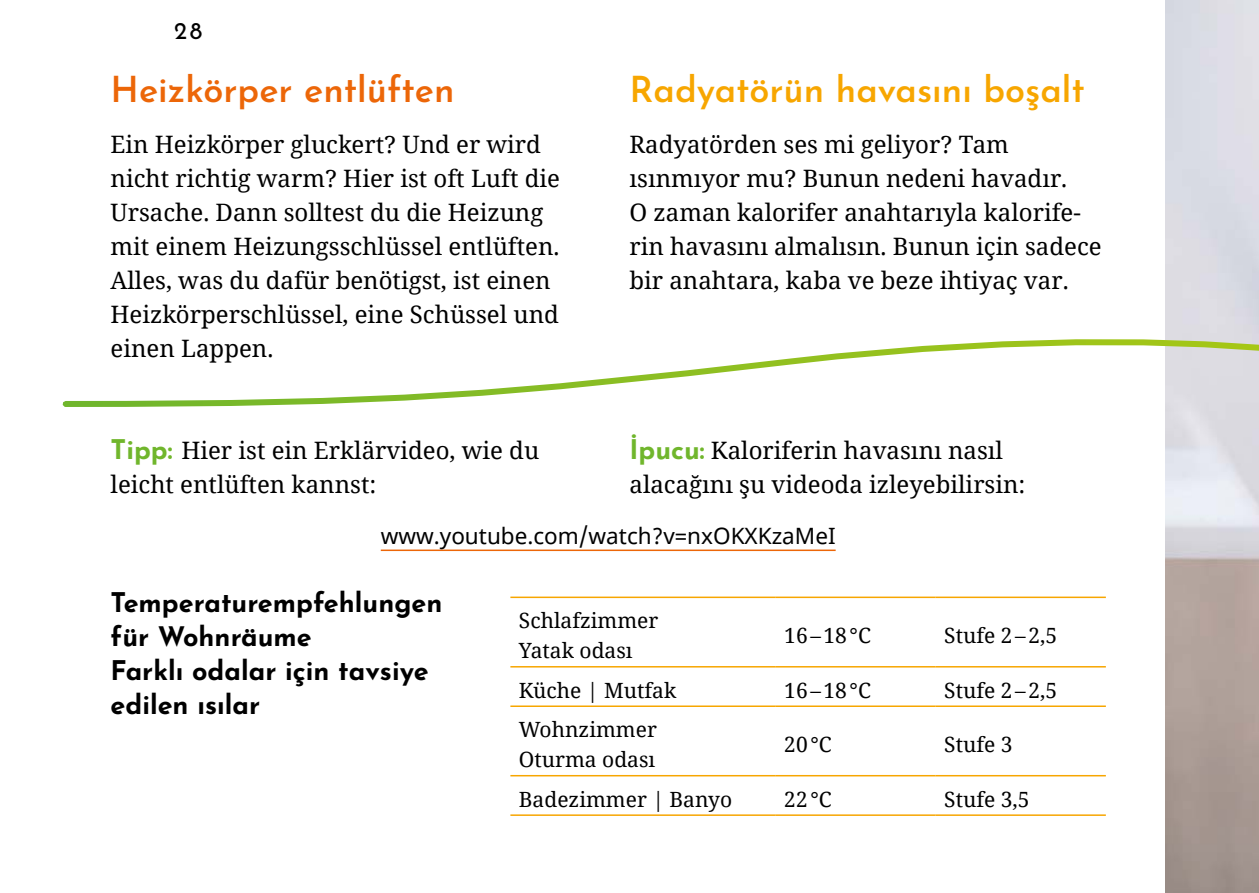
<style>
.page{position:relative;width:1259px;height:893px;background:#fff}
.page>*{position:absolute;margin:0;border:0;box-sizing:border-box;transform-origin:0 0}
.t1{font:600 36px "Josefin Sans";color:#f7a600}
.t2{font:600 36px "Josefin Sans";color:#ec6608}
.t3{font:700 27px/33.9px "Josefin Sans";color:#000}
.t4{font:24px/33.9px "Noto Serif";color:#000}
.t5{font:24px "Josefin Sans";color:#000}
.t6{font:22.5px "Noto Sans";color:#000}
.t7{font:21px/30px "Noto Serif";color:#000}
.s1{font-family:"Josefin Sans";font-weight:700;font-size:27px;color:#70b62c}
</style>
<div class="page">
<hr style="left:381px;top:550px;width:454px;height:1px;background:#ec6608">
<svg style="left:62px;top:298px;width:1197px;height:112px"></svg>
<hr style="left:510px;top:597px;width:266px;height:1px;background:#f7a600">
<hr style="left:776px;top:597px;width:159px;height:1px;background:#f7a600">
<hr style="left:935px;top:597px;width:171px;height:1px;background:#f7a600">
<hr style="left:510px;top:666px;width:266px;height:1px;background:#f7a600">
<hr style="left:776px;top:666px;width:159px;height:1px;background:#f7a600">
<hr style="left:935px;top:666px;width:171px;height:1px;background:#f7a600">
<hr style="left:510px;top:705px;width:266px;height:2px;background:#f7a600">
<hr style="left:776px;top:705px;width:159px;height:2px;background:#f7a600">
<hr style="left:935px;top:705px;width:171px;height:2px;background:#f7a600">
<hr style="left:510px;top:775px;width:266px;height:1px;background:#f7a600">
<hr style="left:776px;top:775px;width:159px;height:1px;background:#f7a600">
<hr style="left:935px;top:775px;width:171px;height:1px;background:#f7a600">
<hr style="left:510px;top:814px;width:266px;height:2px;background:#f7a600">
<hr style="left:776px;top:814px;width:159px;height:2px;background:#f7a600">
<hr style="left:935px;top:814px;width:171px;height:2px;background:#f7a600">
<p class="t5" style="left:174px;top:10px;width:30px">28</p>
<h1 class="t2" style="left:111px;top:59px;width:345px">Heizkörper entlüften</h1>
<p class="t4" style="left:111px;top:127px;width:451px">Ein Heizkörper gluckert? Und er wird nicht richtig warm? Hier ist oft Luft die Ursache. Dann solltest du die Heizung mit einem Heizungsschlüssel entlüften.<br>Alles, was du dafür benötigst, ist einen Heizkörperschlüssel, eine Schüssel und einen Lappen.</p>
<h1 class="t1" style="left:629px;top:59px;width:457px">Radyatörün havasını boşalt</h1>
<p class="t4" style="left:629px;top:127px;width:474px">Radyatörden ses mi geliyor? Tam ısınmıyor mu? Bunun nedeni havadır.<br>O zaman kalorifer anahtarıyla kalorife&shy;rin havasını almalısın. Bunun için sadece bir anahtara, kaba ve beze ihtiyaç var.</p>
<p class="t4" style="left:629px;top:433px;width:397px"><span class="s1">İpucu:</span> Kaloriferin havasını nasıl alacağını şu videoda izleyebilirsin:</p>
<p class="t6" style="left:381px;top:521px;width:456px">www.youtube.com/watch?v=nxOKXKzaMeI</p>
<p class="t4" style="left:111px;top:433px;width:430px"><span class="s1">Tipp:</span> Hier ist ein Erklärvideo, wie du leicht entlüften kannst:</p>
<p class="t3" style="left:111px;top:582px;width:333px">Temperaturempfehlungen für Wohnräume<br>Farklı odalar için tavsiye edilen ısılar</p>
<p class="t7" style="left:519px;top:605px;width:141px">Schlafzimmer<br>Yatak odası</p>
<p class="t7" style="left:784px;top:620px;width:88px">16–18°C</p>
<p class="t7" style="left:944px;top:620px;width:114px">Stufe 2–2,5</p>
<p class="t7" style="left:519px;top:674px;width:159px">Küche | Mutfak</p>
<p class="t7" style="left:784px;top:674px;width:88px">16–18°C</p>
<p class="t7" style="left:944px;top:674px;width:114px">Stufe 2–2,5</p>
<p class="t7" style="left:519px;top:714px;width:139px">Wohnzimmer<br>Oturma odası</p>
<p class="t7" style="left:784px;top:729px;width:49px">20°C</p>
<p class="t7" style="left:944px;top:729px;width:70px">Stufe 3</p>
<p class="t7" style="left:519px;top:783px;width:215px">Badezimmer | Banyo</p>
<p class="t7" style="left:784px;top:783px;width:49px">22°C</p>
<p class="t7" style="left:944px;top:783px;width:87px">Stufe 3,5</p>
</div>
